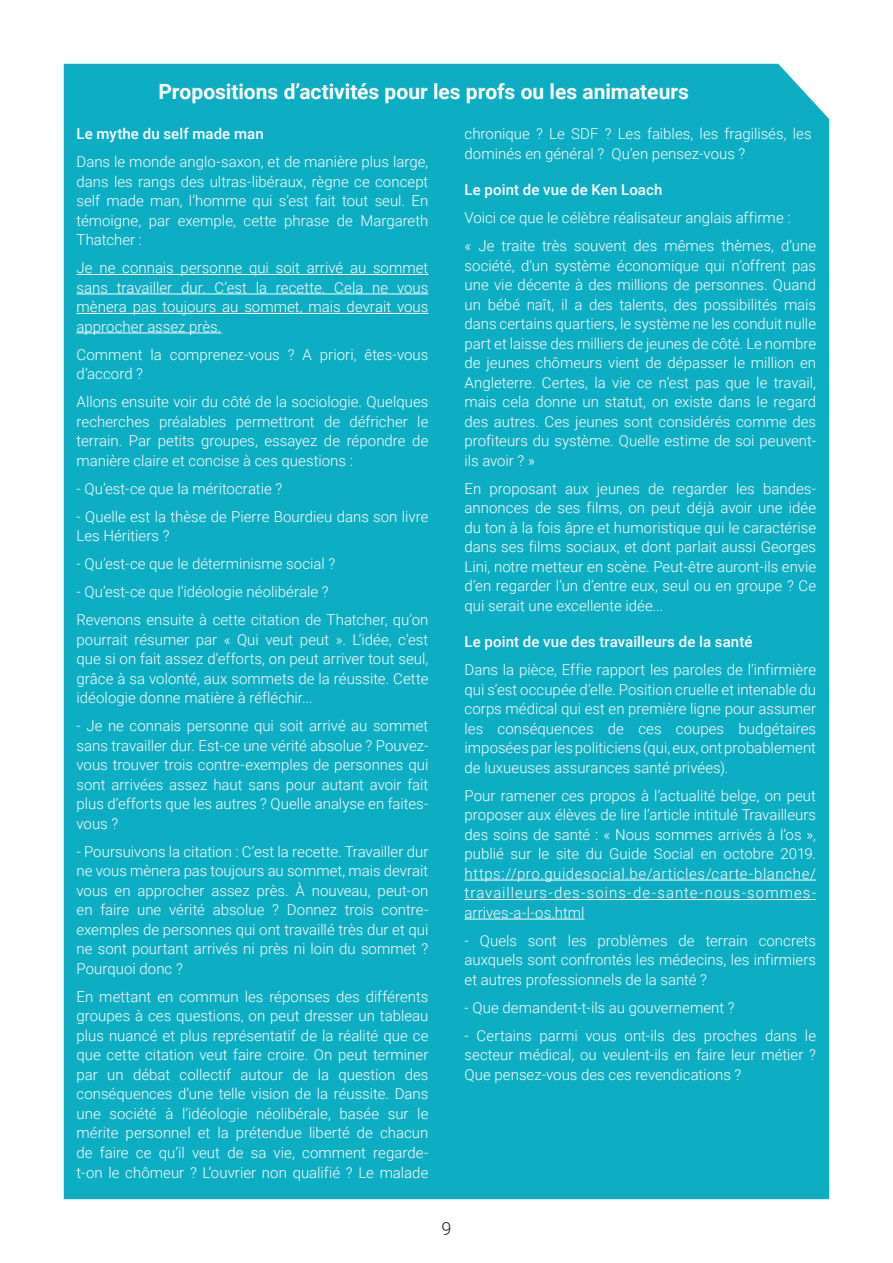
<style>
.page{position:relative;width:893px;height:1263px;background:#fff}
.page>*{position:absolute;margin:0;border:0;box-sizing:border-box;transform-origin:0 0}
.t1{font:700 21px "Roboto";color:#fff}
.t2{font:300 18px "Roboto";color:#231f20}
.t3{font:300 15px/19.5px "Roboto";color:#fff;text-align:justify}
.t4{font:500 15px "Roboto";letter-spacing:.005em;color:#fff}
</style>
<div class="page">
<div style="left:64px;top:64px;width:765px;height:1135px;background:#0dadc4"></div>
<hr style="left:77px;top:274px;width:351px;height:1px;background:#fff">
<hr style="left:77px;top:294px;width:351px;height:1px;background:#fff">
<hr style="left:77px;top:313px;width:351px;height:1px;background:#fff">
<hr style="left:77px;top:333px;width:144px;height:1px;background:#fff">
<hr style="left:465px;top:880px;width:351px;height:1px;background:#fff">
<hr style="left:465px;top:899px;width:351px;height:1px;background:#fff">
<hr style="left:465px;top:919px;width:119px;height:1px;background:#fff">
<h1 class="t1" style="left:159px;top:76px;width:532px">Propositions d’activités pour les profs ou les animateurs</h1>
<p class="t4" style="left:77px;top:123px;width:189px">Le mythe du self made man</p>
<p class="t3" style="left:77px;top:152px;width:353px">Dans le monde anglo-saxon, et de manière plus large, dans les rangs des ultras-libéraux, règne ce concept self made man, l’homme qui s’est fait tout seul. En témoigne, par exemple, cette phrase de Margareth Thatcher :</p>
<p class="t3" style="left:77px;top:258px;width:353px">Je ne connais personne qui soit arrivé au sommet sans travailler dur. C’est la recette. Cela ne vous mènera pas toujours au sommet, mais devrait vous approcher assez près.</p>
<p class="t3" style="left:77px;top:344px;width:353px">Comment la comprenez-vous ? A priori, êtes-vous d’accord ?</p>
<p class="t3" style="left:77px;top:392px;width:353px">Allons ensuite voir du côté de la sociologie. Quelques recherches préalables permettront de défricher le terrain. Par petits groupes, essayez de répondre de manière claire et concise à ces questions :</p>
<p class="t3" style="left:77px;top:478px;width:207px">- Qu’est-ce que la méritocratie ?</p>
<p class="t3" style="left:77px;top:506px;width:353px">- Quelle est la thèse de Pierre Bourdieu dans son livre<br>Les Héritiers ?</p>
<p class="t3" style="left:77px;top:554px;width:260px">- Qu’est-ce que le déterminisme social ?</p>
<p class="t3" style="left:77px;top:577px;width:353px;line-height:28px">- Qu’est-ce que l’idéologie néolibérale ?<br>Revenons ensuite à cette citation de Thatcher, qu’on</p>
<p class="t3" style="left:77px;top:629px;width:353px">pourrait résumer par « Qui veut peut ». L’idée, c’est que si on fait assez d’efforts, on peut arriver tout seul, grâce à sa volonté, aux sommets de la réussite. Cette idéologie donne matière à réfléchir...</p>
<p class="t3" style="left:77px;top:716px;width:353px">- Je ne connais personne qui soit arrivé au sommet sans travailler dur. Est-ce une vérité absolue ? Pouvez&shy;vous trouver trois contre-exemples de personnes qui sont arrivées assez haut sans pour autant avoir fait plus d’efforts que les autres ? Quelle analyse en faites&shy;vous ?</p>
<p class="t3" style="left:77px;top:841px;width:353px">- Poursuivons la citation : C’est la recette. Travailler dur ne vous mènera pas toujours au sommet, mais devrait vous en approcher assez près. À nouveau, peut-on en faire une vérité absolue ? Donnez trois contre&shy;exemples de personnes qui ont travaillé très dur et qui ne sont pourtant arrivés ni près ni loin du sommet ?<br>Pourquoi donc ?</p>
<p class="t3" style="left:77px;top:986px;width:353px">En mettant en commun les réponses des différents groupes à ces questions, on peut dresser un tableau plus nuancé et plus représentatif de la réalité que ce que cette citation veut faire croire. On peut terminer par un débat collectif autour de la question des conséquences d’une telle vision de la réussite. Dans une société à l’idéologie néolibérale, basée sur le mérite personnel et la prétendue liberté de chacun de faire ce qu’il veut de sa vie, comment regarde&shy;t-on le chômeur ? L’ouvrier non qualifié ? Le malade</p>
<p class="t3" style="left:465px;top:124px;width:349px">chronique ? Le SDF ? Les faibles, les fragilisés, les dominés en général ? Qu’en pensez-vous ?</p>
<p class="t4" style="left:465px;top:179px;width:199px">Le point de vue de Ken Loach</p>
<p class="t3" style="left:465px;top:203px;width:353px;line-height:28px">Voici ce que le célèbre réalisateur anglais affirme :<br>« Je traite très souvent des mêmes thèmes, d’une</p>
<p class="t3" style="left:465px;top:255px;width:353px">société, d’un système économique qui n’offrent pas une vie décente à des millions de personnes. Quand un bébé naît, il a des talents, des possibilités mais dans certains quartiers, le système ne les conduit nulle part et laisse des milliers de jeunes de côté. Le nombre de jeunes chômeurs vient de dépasser le million en Angleterre. Certes, la vie ce n’est pas que le travail, mais cela donne un statut, on existe dans le regard des autres. Ces jeunes sont considérés comme des profiteurs du système. Quelle estime de soi peuvent&shy;ils avoir ? »</p>
<p class="t3" style="left:465px;top:478px;width:353px">En proposant aux jeunes de regarder les bandes&shy;annonces de ses films, on peut déjà avoir une idée du ton à la fois âpre et humoristique qui le caractérise dans ses films sociaux, et dont parlait aussi Georges Lini, notre metteur en scène. Peut-être auront-ils envie d’en regarder l’un d’entre eux, seul ou en groupe ? Ce qui serait une excellente idée...</p>
<p class="t4" style="left:465px;top:631px;width:289px">Le point de vue des travailleurs de la santé</p>
<p class="t3" style="left:465px;top:660px;width:353px">Dans la pièce, Effie rapport les paroles de l’infirmière qui s’est occupée d’elle. Position cruelle et intenable du corps médical qui est en première ligne pour assumer les conséquences de ces coupes budgétaires imposées par les politiciens (qui, eux, ont probablement de luxueuses assurances santé privées).</p>
<p class="t3" style="left:465px;top:785px;width:353px">Pour ramener ces propos à l’actualité belge, on peut proposer aux élèves de lire l’article intitulé Travailleurs des soins de santé : « Nous sommes arrivés à l’os », publié sur le site du Guide Social en octobre 2019. https://pro.guidesocial.be/articles/carte-blanche/ travailleurs-des-soins-de-sante-nous-sommes&shy;arrives-a-l-os.html</p>
<p class="t3" style="left:465px;top:930px;width:353px">- Quels sont les problèmes de terrain concrets auxquels sont confrontés les médecins, les infirmiers et autres professionnels de la santé ?</p>
<p class="t3" style="left:465px;top:997px;width:272px">- Que demandent-t-ils au gouvernement ?</p>
<p class="t3" style="left:465px;top:1025px;width:353px">- Certains parmi vous ont-ils des proches dans le secteur médical, ou veulent-ils en faire leur métier ?<br>Que pensez-vous des ces revendications ?</p>
<p class="t2" style="left:441px;top:1216px;width:11px">9</p>
</div>
